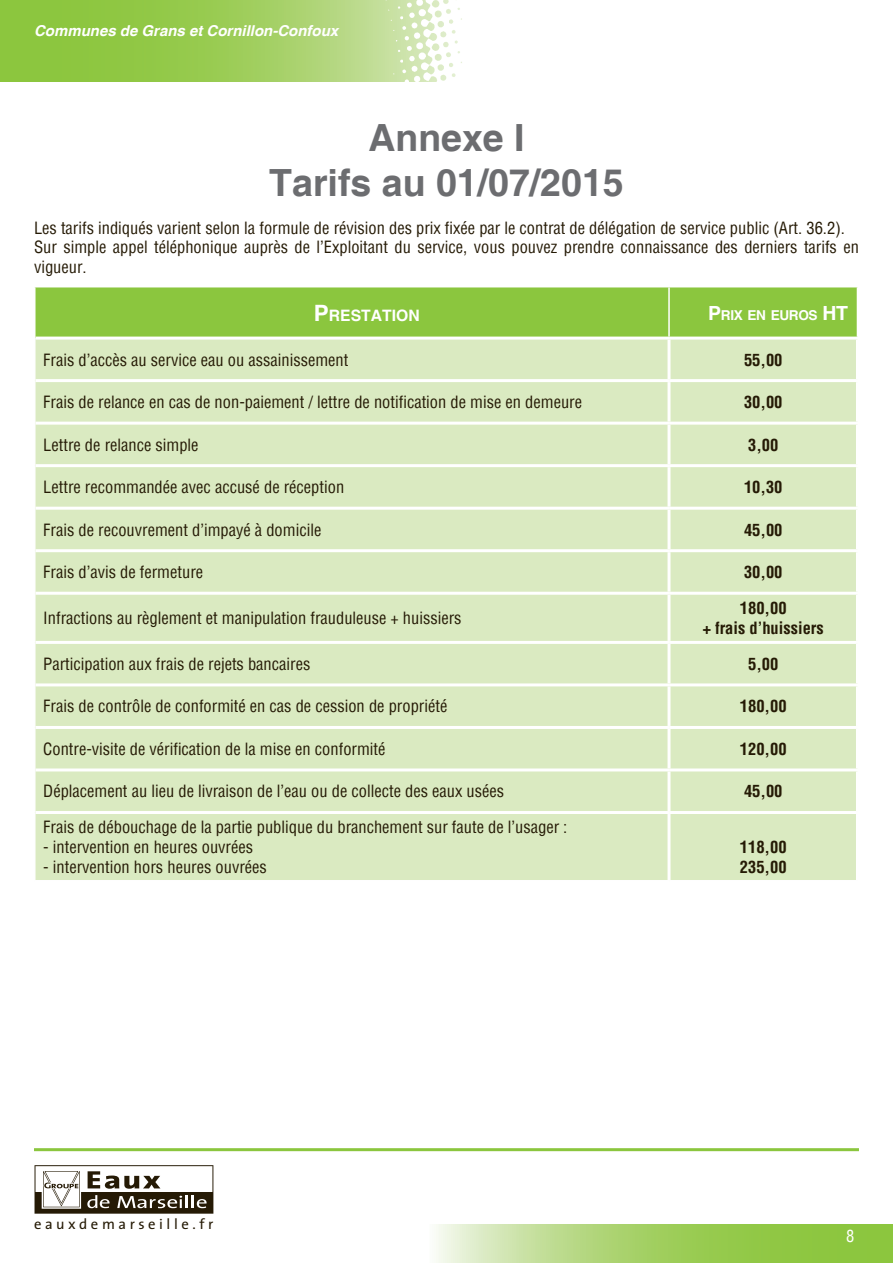
<style>
.page{position:relative;width:893px;height:1263px;background:#fff}
.page>*{position:absolute;margin:0;border:0;box-sizing:border-box;transform-origin:0 0}
.t1{font:700 37.5px/45px "Helvetica";color:#6c6d70;text-align:center}
.t2{font:condensed 16.5px/19.8px "Helvetica";color:#251a05}
.t3{font:700 condensed 16.5px/19.8px "Helvetica";color:#251a05;text-align:center}
.t4{font:condensed 16.5px "Helvetica";color:#fff}
.t5{font:700 15.75px "Helvetica";color:#fff}
.t6{font:italic 700 15px "Helvetica";color:#fff}
.t7{font:14.7px "The Sans";letter-spacing:.24em;color:#251a05}
.t8{font:700 13.65px "Helvetica";letter-spacing:-.03em;color:#fff}
.s1{font-size:22.5px}
.s2{font-size:19.5px}
</style>
<div class="page">
<svg style="left:35px;top:1165px;width:178px;height:49px"></svg>
<svg style="left:0;top:0;width:364px;height:82px;background:#99cb54"></svg>
<svg style="left:436px;top:1225px;width:457px;height:38px;background:#aad370"></svg>
<img style="left:364px;top:0;width:98px;height:82px">
<hr style="left:34px;top:1148px;width:825px;height:3px;background:#8bc63e">
<div style="left:36px;top:287px;width:821px;height:50px;background:#8bc63e"></div>
<div style="left:36px;top:340px;width:820px;height:540px;background:#daeac1"></div>
<hr style="left:668px;top:287px;width:2px;height:50px;background:#fff">
<hr style="left:36px;top:379px;width:633px;height:3px;background:#fff">
<hr style="left:669px;top:379px;width:190px;height:3px;background:#fff">
<hr style="left:36px;top:422px;width:633px;height:3px;background:#fff">
<hr style="left:36px;top:464px;width:633px;height:3px;background:#fff">
<hr style="left:36px;top:507px;width:633px;height:3px;background:#fff">
<hr style="left:36px;top:549px;width:633px;height:3px;background:#fff">
<hr style="left:36px;top:592px;width:633px;height:3px;background:#fff">
<hr style="left:36px;top:641px;width:633px;height:3px;background:#fff">
<hr style="left:36px;top:683px;width:633px;height:3px;background:#fff">
<hr style="left:36px;top:726px;width:633px;height:3px;background:#fff">
<hr style="left:36px;top:768px;width:633px;height:3px;background:#fff">
<hr style="left:36px;top:811px;width:633px;height:3px;background:#fff">
<hr style="left:667px;top:340px;width:3px;height:39px;background:#fff">
<hr style="left:667px;top:382px;width:3px;height:40px;background:#fff">
<hr style="left:669px;top:422px;width:190px;height:3px;background:#fff">
<hr style="left:667px;top:425px;width:3px;height:39px;background:#fff">
<hr style="left:669px;top:464px;width:190px;height:3px;background:#fff">
<hr style="left:667px;top:467px;width:3px;height:40px;background:#fff">
<hr style="left:669px;top:507px;width:190px;height:3px;background:#fff">
<hr style="left:667px;top:510px;width:3px;height:39px;background:#fff">
<hr style="left:669px;top:549px;width:190px;height:3px;background:#fff">
<hr style="left:667px;top:552px;width:3px;height:40px;background:#fff">
<hr style="left:669px;top:592px;width:190px;height:3px;background:#fff">
<hr style="left:667px;top:595px;width:3px;height:46px;background:#fff">
<hr style="left:669px;top:641px;width:190px;height:3px;background:#fff">
<hr style="left:667px;top:644px;width:3px;height:39px;background:#fff">
<hr style="left:669px;top:683px;width:190px;height:3px;background:#fff">
<hr style="left:667px;top:686px;width:3px;height:40px;background:#fff">
<hr style="left:669px;top:726px;width:190px;height:3px;background:#fff">
<hr style="left:667px;top:729px;width:3px;height:39px;background:#fff">
<hr style="left:669px;top:768px;width:190px;height:3px;background:#fff">
<hr style="left:667px;top:771px;width:3px;height:40px;background:#fff">
<hr style="left:669px;top:811px;width:190px;height:3px;background:#fff">
<hr style="left:667px;top:814px;width:3px;height:66px;background:#fff">
<p class="t6" style="left:34px;top:22px;width:306px">Communes de Grans et Cornillon-Confoux</p>
<h1 class="t1" style="left:269px;top:117px;width:356px">Annexe I<br>Tarifs au 01/07/2015</h1>
<p class="t2" style="left:34px;top:217px;width:826px">Les tarifs indiqués varient selon la formule de révision des prix fixée par le contrat de délégation de service public (Art. 36.2).<br>Sur simple appel téléphonique auprès de l’Exploitant du service, vous pouvez prendre connaissance des derniers tarifs en vigueur.</p>
<p class="t5" style="left:314px;top:305px;width:108px"><span class="s1">P</span>RESTATION</p>
<p class="t8" style="left:708px;top:306px;width:141px"><span class="s2">P</span>RIX EN EUROS <span class="s2">HT</span></p>
<p class="t2" style="left:43px;top:349px;width:307px">Frais d’accès au service eau ou assainissement</p>
<p class="t3" style="left:744px;top:350px;width:40px">55,00</p>
<p class="t2" style="left:43px;top:392px;width:540px">Frais de relance en cas de non-paiement / lettre de notification de mise en demeure</p>
<p class="t3" style="left:744px;top:392px;width:40px">30,00</p>
<p class="t2" style="left:43px;top:434px;width:157px">Lettre de relance simple</p>
<p class="t3" style="left:748px;top:435px;width:32px">3,00</p>
<p class="t2" style="left:43px;top:477px;width:302px">Lettre recommandée avec accusé de réception</p>
<p class="t3" style="left:744px;top:477px;width:40px">10,30</p>
<p class="t2" style="left:43px;top:519px;width:280px">Frais de recouvrement d’impayé à domicile</p>
<p class="t3" style="left:744px;top:520px;width:40px">45,00</p>
<p class="t2" style="left:43px;top:562px;width:161px">Frais d’avis de fermeture</p>
<p class="t3" style="left:744px;top:562px;width:40px">30,00</p>
<p class="t2" style="left:43px;top:608px;width:420px">Infractions au règlement et manipulation frauduleuse + huissiers</p>
<p class="t3" style="left:703px;top:598px;width:122px">180,00<br>+ frais d’huissiers</p>
<p class="t2" style="left:43px;top:654px;width:269px">Participation aux frais de rejets bancaires</p>
<p class="t3" style="left:748px;top:654px;width:32px">5,00</p>
<p class="t2" style="left:43px;top:696px;width:406px">Frais de contrôle de conformité en cas de cession de propriété</p>
<p class="t3" style="left:740px;top:696px;width:48px">180,00</p>
<p class="t2" style="left:43px;top:739px;width:344px">Contre-visite de vérification de la mise en conformité</p>
<p class="t3" style="left:740px;top:739px;width:48px">120,00</p>
<p class="t2" style="left:43px;top:781px;width:462px">Déplacement au lieu de livraison de l’eau ou de collecte des eaux usées</p>
<p class="t3" style="left:744px;top:781px;width:40px">45,00</p>
<p class="t2" style="left:43px;top:817px;width:526px">Frais de débouchage de la partie publique du branchement sur faute de l’usager :</p>
<p class="t2" style="left:43px;top:837px;width:211px">- intervention en heures ouvrées</p>
<p class="t2" style="left:43px;top:857px;width:225px">- intervention hors heures ouvrées</p>
<p class="t3" style="left:740px;top:837px;width:48px;text-align:left">118,00<br>235,00</p>
<p class="t7" style="left:34px;top:1211px;width:181px">eauxdemarseille.fr</p>
<p class="t4" style="left:846px;top:1226px;width:10px">8</p>
</div>
